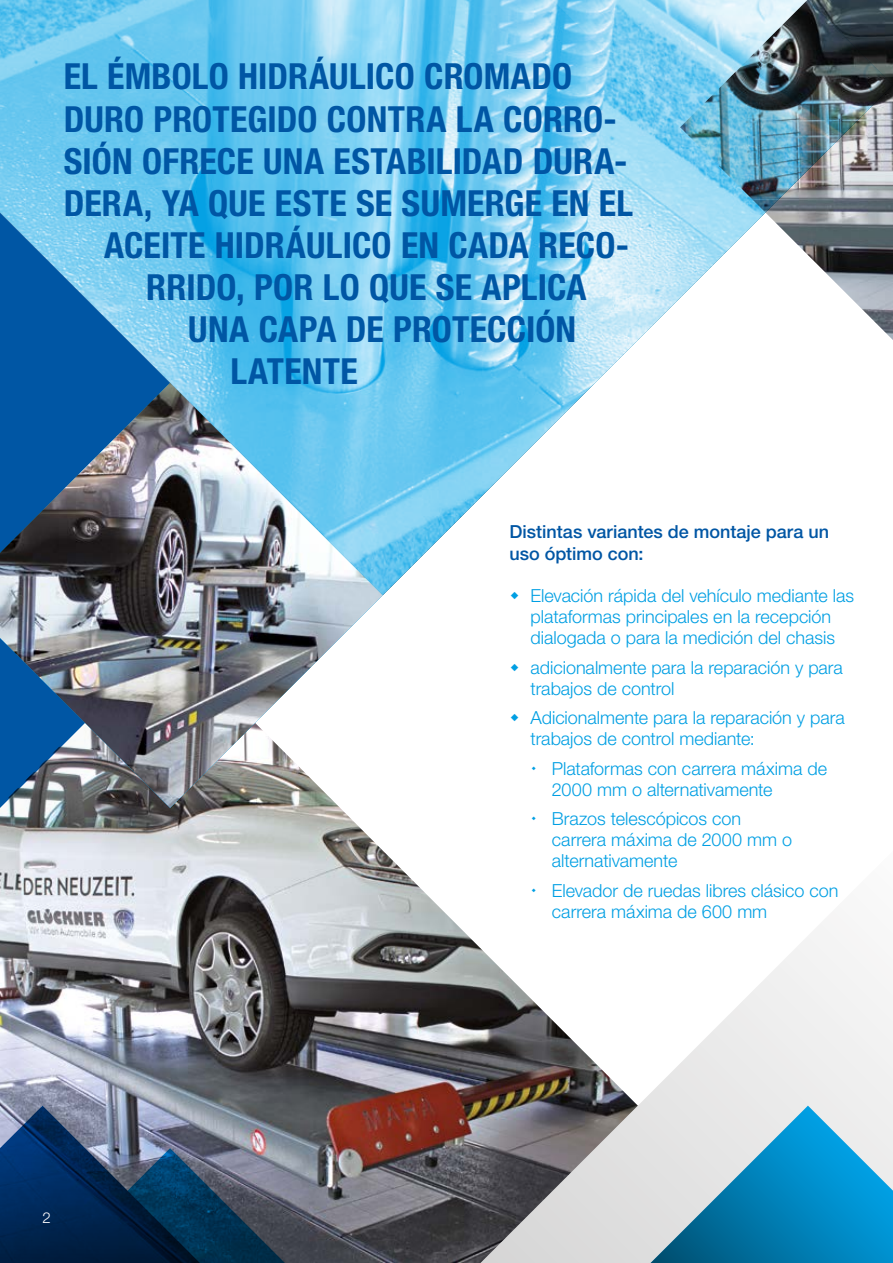
<style>
.page{position:relative;width:893px;height:1263px;background:#fff}
.page>*{position:absolute;margin:0;border:0;box-sizing:border-box;transform-origin:0 0}
.t1{font:700 condensed 36px "Helvetica Neue LTW1 G";letter-spacing:.005em;color:#0056a4}
.t2{font:300 18px/21px "Helvetica Neue LTW1 G";color:#009fe3}
.t3{font:500 18px/21.6px "Helvetica Neue LTW1 G";color:#0056a4}
.t4{font:300 15px "Helvetica Neue LTW1 G";color:#fff}
</style>
<div class="page">
<svg style="left:638px;top:924px;width:255px;height:339px;fill:#f2f2f2"></svg>
<svg style="left:642px;top:1106px;width:251px;height:157px;background:#64aece"></svg>
<img style="left:0;top:808px;width:638px;height:455px">
<img style="left:0;top:595px;width:383px;height:213px">
<img style="left:0;top:0;width:680px;height:595px">
<img style="left:680px;top:0;width:213px;height:340px">
<svg style="left:511px;top:592px;width:7px;height:3px"></svg>
<svg style="left:532px;top:817px;width:4px;height:4px"></svg>
<svg style="left:532px;top:888px;width:4px;height:4px"></svg>
<h1 class="t1" style="left:64px;top:55px;width:510px">EL ÉMBOLO HIDRÁULICO CROMADO</h1>
<h1 class="t1" style="left:64px;top:97px;width:555px">DURO PROTEGIDO CONTRA LA CORRO-</h1>
<h1 class="t1" style="left:64px;top:139px;width:565px">SIÓN OFRECE UNA ESTABILIDAD DURA-</h1>
<h1 class="t1" style="left:64px;top:181px;width:571px">DERA, YA QUE ESTE SE SUMERGE EN EL</h1>
<h1 class="t1" style="left:104px;top:223px;width:526px">ACEITE HIDRÁULICO EN CADA RECO-</h1>
<h1 class="t1" style="left:146px;top:265px;width:442px">RRIDO, POR LO QUE SE APLICA</h1>
<h1 class="t1" style="left:188px;top:307px;width:389px">UNA CAPA DE PROTECCIÓN</h1>
<h1 class="t1" style="left:230px;top:349px;width:129px">LATENTE</h1>
<p class="t3" style="left:509px;top:521px;width:321px">Distintas variantes de montaje para un uso óptimo con:</p>
<p class="t2" style="left:531px;top:585px;width:325px">Elevación rápida del vehículo mediante las plataformas principales en la recepción dialogada o para la medición del chasis</p>
<p class="t2" style="left:531px;top:657px;width:314px">adicionalmente para la reparación y para trabajos de control</p>
<p class="t2" style="left:531px;top:707px;width:316px">Adicionalmente para la reparación y para trabajos de control mediante:</p>
<p class="t2" style="left:552px;top:758px;width:277px">Plataformas con carrera máxima de<br>2000 mm o alternativamente</p>
<p class="t2" style="left:552px;top:808px;width:242px">Brazos telescópicos con carrera máxima de 2000 mm o alternativamente</p>
<p class="t2" style="left:552px;top:880px;width:288px">Elevador de ruedas libres clásico con carrera máxima de 600 mm</p>
<p class="t4" style="left:43px;top:1208px;width:10px">2</p>
</div>
